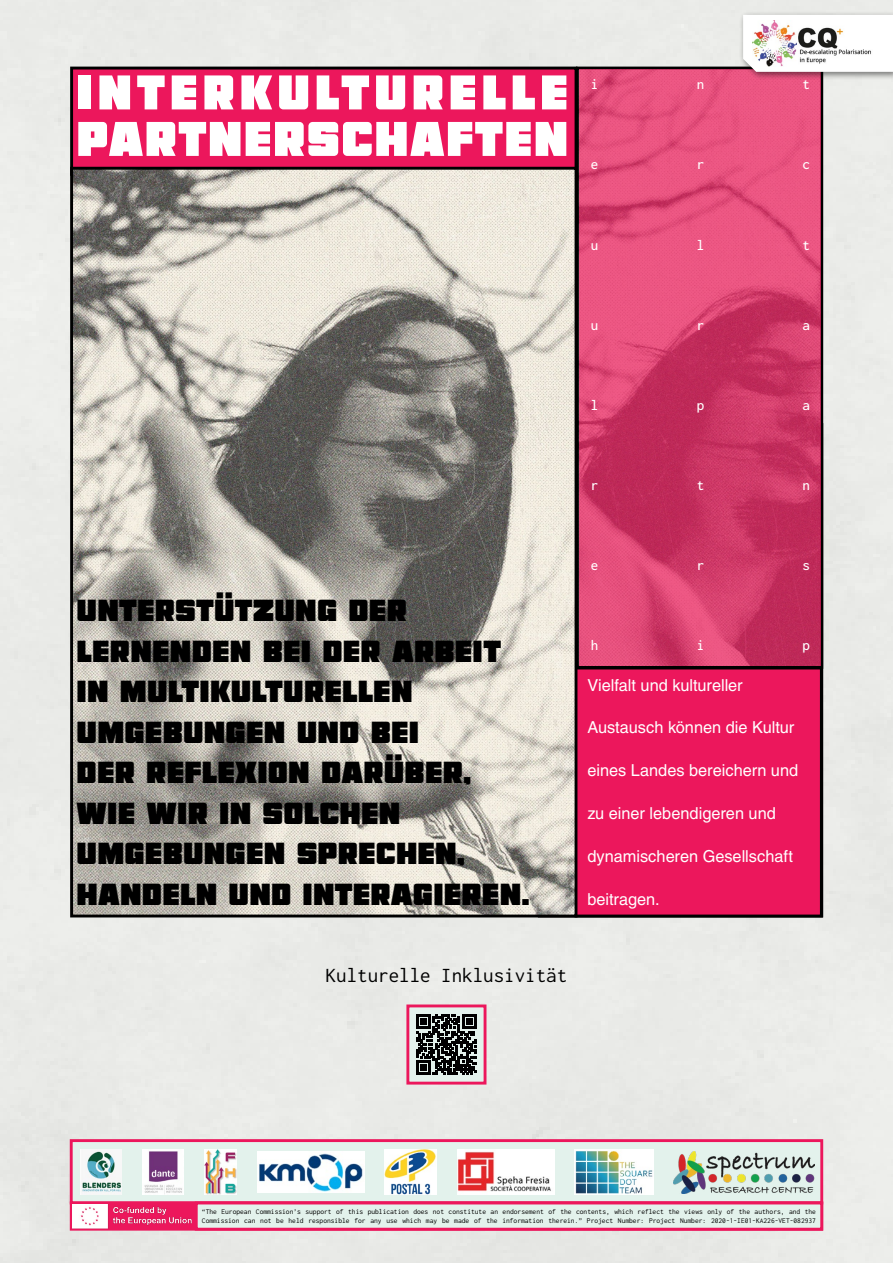
<style>
.page{position:relative;width:893px;height:1263px;background:#eaebe8}
.page>*{position:absolute;margin:0;border:0;box-sizing:border-box;transform-origin:0 0}
.t1{font:53.7px/46.5px "Guisol";letter-spacing:.05em;color:#fff}
.t2{font:33.6px/40.5px "Guisol";letter-spacing:.025em;color:#000}
.t3{font:21px "Inconsolata";color:#000}
.t4{font:16.5px "Helvetica LT Std";color:#fff}
.t5{font:500 15px "Inconsolata";color:#fff}
.t6{font:7.5px/9.1px "Inconsolata";color:#000}
</style>
<div class="page">
<div style="left:408px;top:1006px;width:77px;height:77px;background:#e3f2ec"></div>
<svg style="left:416px;top:1014px;width:61px;height:61px"></svg>
<div style="left:406px;top:1004px;width:80px;height:80px;border:3px solid #ec175c"></div>
<div style="left:70px;top:1139px;width:753px;height:65px;background:#e3f2ec;border:3px solid #ec175c"></div>
<img style="left:81px;top:1149px;width:41px;height:45px">
<img style="left:142px;top:1149px;width:42px;height:45px">
<img style="left:204px;top:1149px;width:33px;height:45px">
<img style="left:257px;top:1151px;width:107px;height:41px">
<img style="left:384px;top:1149px;width:53px;height:45px">
<img style="left:457px;top:1149px;width:97px;height:45px">
<img style="left:674px;top:1151px;width:140px;height:42px">
<img style="left:575px;top:1149px;width:78px;height:45px">
<svg style="left:70px;top:1201px;width:125px;height:29px"></svg>
<div style="left:196px;top:1203px;width:626px;height:26px;background:#e3f2ec"></div>
<div style="left:195px;top:1201px;width:628px;height:29px;border:3px solid #ec175c"></div>
<img style="left:72px;top:1204px;width:128px;height:24px">
<div style="left:576px;top:67px;width:247px;height:602px;border:3px solid #000"></div>
<div style="left:539px;top:668px;width:282px;height:248px;background:#ec175c"></div>
<div style="left:538px;top:666px;width:285px;height:251px;border:3px solid #000"></div>
<div style="left:70px;top:67px;width:507px;height:109px;background:#ec175c;border:3px solid #000"></div>
<svg style="left:579px;top:69px;width:241px;height:597px;background:#d84270"></svg>
<img style="left:74px;top:171px;width:499px;height:742px">
<div style="left:70px;top:167px;width:507px;height:750px;border:3px solid #000"></div>
<div style="left:739px;top:11px;width:154px;height:69px;background:#000;opacity:.5"></div>
<svg style="left:743px;top:15px;width:150px;height:57px;background:#faf9f9"></svg>
<img style="left:752px;top:20px;width:121px;height:46px">
<h1 class="t1" style="left:77px;top:69px;width:492px">INTERKULTURELLE<br>PARTNERSCHAFTEN</h1>
<h3 class="t5" style="left:591px;top:74px;width:9px">i</h3>
<h3 class="t5" style="left:697px;top:74px;width:9px">n</h3>
<h3 class="t5" style="left:803px;top:74px;width:9px">t</h3>
<h3 class="t5" style="left:591px;top:154px;width:9px">e</h3>
<h3 class="t5" style="left:697px;top:154px;width:9px">r</h3>
<h3 class="t5" style="left:803px;top:154px;width:9px">c</h3>
<h3 class="t5" style="left:591px;top:235px;width:9px">u</h3>
<h3 class="t5" style="left:697px;top:235px;width:9px">l</h3>
<h3 class="t5" style="left:803px;top:235px;width:9px">t</h3>
<h3 class="t5" style="left:591px;top:315px;width:9px">u</h3>
<h3 class="t5" style="left:697px;top:315px;width:9px">r</h3>
<h3 class="t5" style="left:803px;top:315px;width:9px">a</h3>
<h3 class="t5" style="left:591px;top:395px;width:9px">l</h3>
<h3 class="t5" style="left:697px;top:395px;width:9px">p</h3>
<h3 class="t5" style="left:803px;top:395px;width:9px">a</h3>
<h3 class="t5" style="left:591px;top:475px;width:9px">r</h3>
<h3 class="t5" style="left:697px;top:475px;width:9px">t</h3>
<h3 class="t5" style="left:803px;top:475px;width:9px">n</h3>
<h2 class="t2" style="left:77px;top:591px;width:454px">UNTERSTÜTZUNG DER<br>LERNENDEN BEI DER ARBEIT<br>IN MULTIKULTURELLEN<br>UMGEBUNGEN UND BEI<br>DER REFLEXION DARÜBER,<br>WIE WIR IN SOLCHEN<br>UMGEBUNGEN SPRECHEN,<br>HANDELN UND INTERAGIEREN.</h2>
<h3 class="t5" style="left:591px;top:555px;width:9px">e</h3>
<h3 class="t5" style="left:697px;top:555px;width:9px">r</h3>
<h3 class="t5" style="left:803px;top:555px;width:9px">s</h3>
<h3 class="t5" style="left:591px;top:635px;width:9px">h</h3>
<h3 class="t5" style="left:697px;top:635px;width:9px">i</h3>
<h3 class="t5" style="left:803px;top:635px;width:9px">p</h3>
<h3 class="t4" style="left:587px;top:675px;width:157px">Vielfalt und kultureller</h3>
<h3 class="t4" style="left:587px;top:718px;width:208px">Austausch können die Kultur</h3>
<h3 class="t4" style="left:587px;top:761px;width:212px">eines Landes bereichern und</h3>
<h3 class="t4" style="left:587px;top:804px;width:190px">zu einer lebendigeren und</h3>
<h3 class="t4" style="left:587px;top:846px;width:207px">dynamischeren Gesellschaft</h3>
<h3 class="t4" style="left:587px;top:889px;width:74px">beitragen.</h3>
<h3 class="t3" style="left:326px;top:961px;width:243px">Kulturelle Inklusivität</h3>
<p class="t6" style="left:202px;top:1207px;width:616px">“The European Commission’s support of this publication does not constitute an endorsement of the contents, which reflect the views only of the authors, and the<br>Commission can not be held responsible for any use which may be made of the information therein.” Project Number: Project Number: 2020-1-IE01-KA226-VET-082937</p>
</div>
